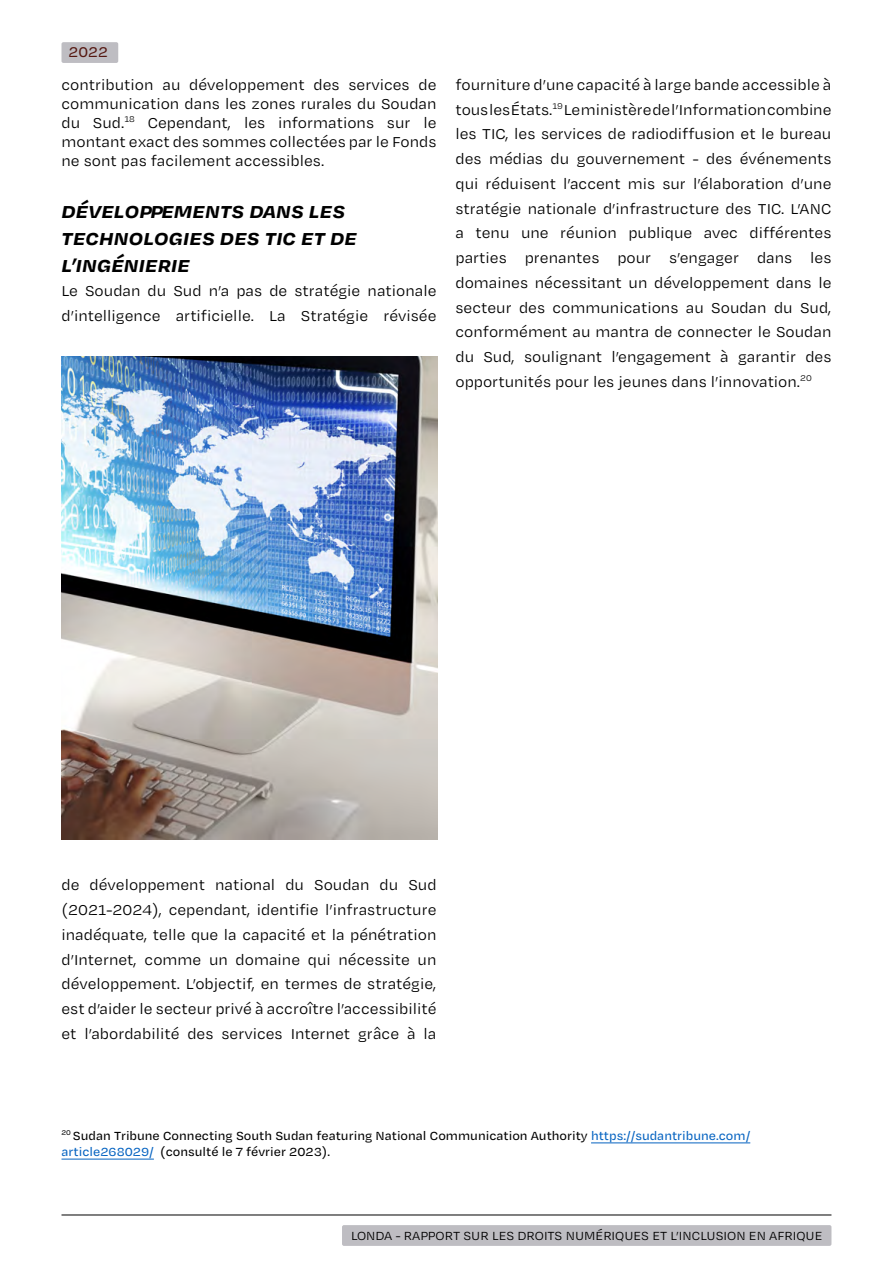
<style>
.page{position:relative;width:893px;height:1263px;background:#fff}
.page>*{position:absolute;margin:0;border:0;box-sizing:border-box;transform-origin:0 0}
.t1{font:italic 700 22.5px/27px "Degular Text";color:#000;text-align:justify}
.t2{font:16.5px/24.8px "Degular Text";color:#000;text-align:justify}
.t3{font:500 16.2px "Degular Text";color:#561811}
.t4{font:500 13.5px/16.2px "Degular Text";color:#000}
.t5{font:13.5px "Degular Text";color:#000}
.s1{color:#0563c1}
</style>
<div class="page">
<div style="left:342px;top:1225px;width:489px;height:21px;background:#bebdc2;border-radius:2px"></div>
<hr style="left:62px;top:1214px;width:769px;height:1px;background:#000">
<div style="left:61px;top:42px;width:57px;height:21px;background:#bebdc2;border-radius:2px"></div>
<img style="left:62px;top:356px;width:375px;height:483px">
<hr style="left:591px;top:1142px;width:159px;height:1px;background:#0563c1">
<hr style="left:62px;top:1159px;width:92px;height:1px;background:#0563c1">
<p class="t3" style="left:68px;top:42px;width:41px">2022</p>
<p class="t2" style="left:61px;top:75px;width:377px;line-height:18.9px">contribution au développement des services de communication dans les zones rurales du Soudan du Sud.<sup>18</sup> Cependant, les informations sur le montant exact des sommes collectées par le Fonds ne sont pas facilement accessibles.</p>
<h1 class="t1" style="left:62px;top:196px;width:285px">Développements dans les technologies des TIC et de l’ingénierie</h1>
<p class="t2" style="left:62px;top:278px;width:377px">Le Soudan du Sud n’a pas de stratégie nationale d’intelligence artificielle. La Stratégie révisée</p>
<p class="t2" style="left:455px;top:72px;width:377px">fourniture d’une capacité à large bande accessible à tous les États.<sup>19</sup> Le ministère de l’Information combine les TIC, les services de radiodiffusion et le bureau des médias du gouvernement - des événements qui réduisent l’accent mis sur l’élaboration d’une stratégie nationale d’infrastructure des TIC. L’ANC a tenu une réunion publique avec différentes parties prenantes pour s’engager dans les domaines nécessitant un développement dans le secteur des communications au Soudan du Sud, conformément au mantra de connecter le Soudan du Sud, soulignant l’engagement à garantir des opportunités pour les jeunes dans l’innovation.<sup>20</sup></p>
<p class="t2" style="left:62px;top:872px;width:377px">de développement national du Soudan du Sud (2021-2024), cependant, identifie l’infrastructure inadéquate, telle que la capacité et la pénétration d’Internet, comme un domaine qui nécessite un développement. L’objectif, en termes de stratégie, est d’aider le secteur privé à accroître l’accessibilité et l’abordabilité des services Internet grâce à la</p>
<p class="t4" style="left:61px;top:1127px;width:690px"><sup>20</sup> Sudan Tribune Connecting South Sudan featuring National Communication Authority <span class="s1">https://sudantribune.com/ article268029/</span> (consulté le 7 février 2023).</p>
<p class="t5" style="left:351px;top:1227px;width:473px">LONDA - RAPPORT SUR LES DROITS NUMÉRIQUES ET L’INCLUSION EN AFRIQUE</p>
</div>
